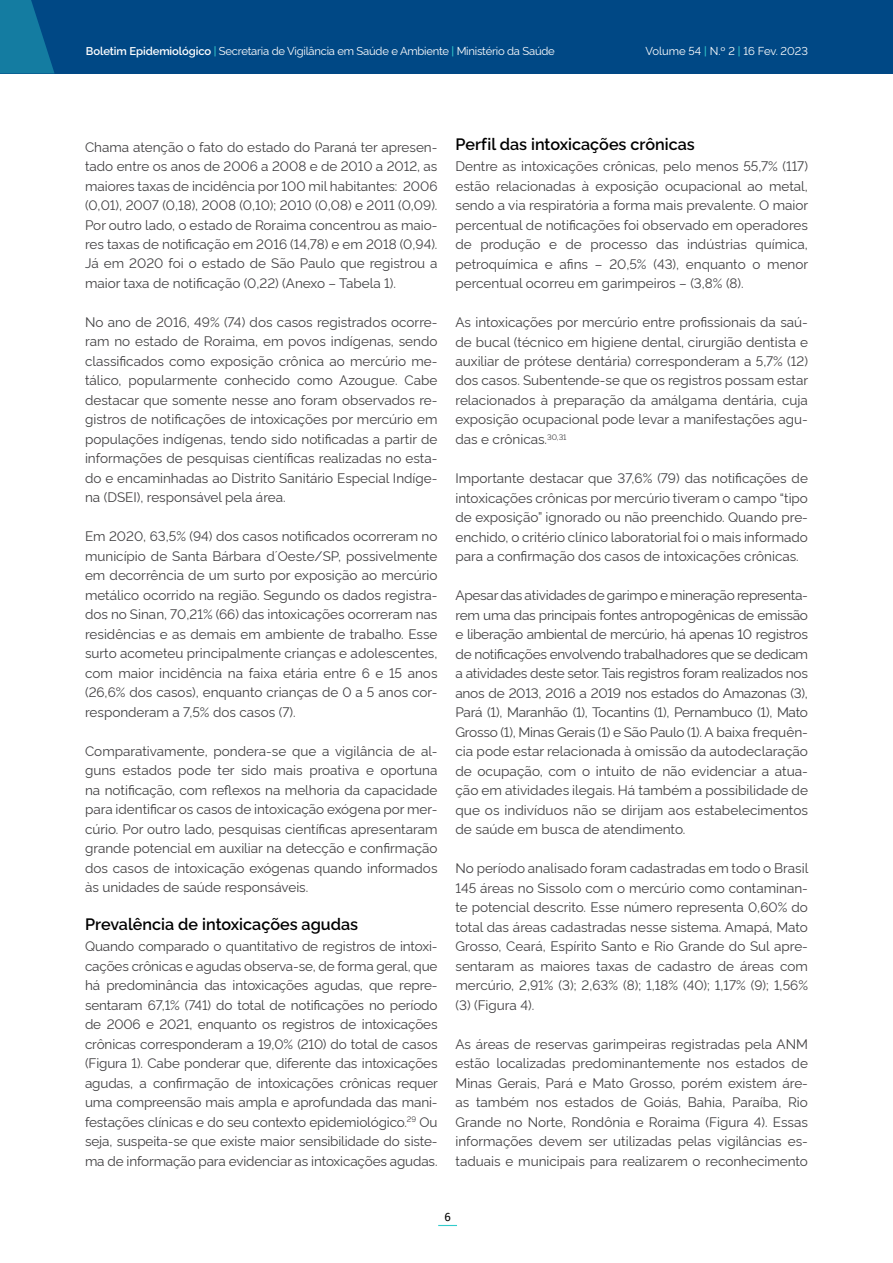
<style>
.page{position:relative;width:893px;height:1263px;background:#fff}
.page>*{position:absolute;margin:0;border:0;box-sizing:border-box;transform-origin:0 0}
.t1{font:600 16.5px "Rawline";color:#000}
.t2{font:13.5px/19.5px "Rawline";color:#414042;text-align:justify}
.t3{font:12px "Fira Sans";color:#000}
.t4{font:11.25px "Rawline";letter-spacing:-.02em;color:#fff}
.t5{font:11.25px "Rawline";color:#fff}
.s1{font-weight:600}
.s2{font-weight:500;color:#3cc}
</style>
<div class="page">
<div style="left:0;top:0;width:893px;height:74px;background:#004885"></div>
<svg style="left:438px;top:1225px;width:19px;height:1px"></svg>
<svg style="left:0;top:0;width:55px;height:74px"></svg>
<p class="t4" style="left:86px;top:42px;width:470px"><span class="s1">Boletim Epidemiológico</span> <span class="s2">|</span> Secretaria de Vigilância em Saúde e Ambiente <span class="s2">|</span> Ministério da Saúde</p>
<p class="t5" style="left:645px;top:43px;width:164px">Volume 54 <span class="s2">|</span> N.º 2 <span class="s2">|</span> 16 Fev. 2023</p>
<p class="t2" style="left:85px;top:136px;width:354px">Chama atenção o fato do estado do Paraná ter apresen&shy;tado entre os anos de 2006 a 2008 e de 2010 a 2012, as maiores taxas de incidência por 100 mil habitantes: 2006 (0,01), 2007 (0,18), 2008 (0,10); 2010 (0,08) e 2011 (0,09).<br>Por outro lado, o estado de Roraima concentrou as maio&shy;res taxas de notificação em 2016 (14,78) e em 2018 (0,94).<br>Já em 2020 foi o estado de São Paulo que registrou a maior taxa de notificação (0,22) (Anexo – Tabela 1).</p>
<p class="t2" style="left:85px;top:311px;width:354px">No ano de 2016, 49% (74) dos casos registrados ocorre&shy;ram no estado de Roraima, em povos indígenas, sendo classificados como exposição crônica ao mercúrio me&shy;tálico, popularmente conhecido como Azougue. Cabe destacar que somente nesse ano foram observados re&shy;gistros de notificações de intoxicações por mercúrio em populações indígenas, tendo sido notificadas a partir de informações de pesquisas científicas realizadas no esta&shy;do e encaminhadas ao Distrito Sanitário Especial Indíge&shy;na (DSEI), responsável pela área.</p>
<p class="t2" style="left:85px;top:525px;width:354px">Em 2020, 63,5% (94) dos casos notificados ocorreram no município de Santa Bárbara d´Oeste/SP, possivelmente em decorrência de um surto por exposição ao mercúrio metálico ocorrido na região. Segundo os dados registra&shy;dos no Sinan, 70,21% (66) das intoxicações ocorreram nas residências e as demais em ambiente de trabalho. Esse surto acometeu principalmente crianças e adolescentes, com maior incidência na faixa etária entre 6 e 15 anos (26,6% dos casos), enquanto crianças de 0 a 5 anos cor&shy;responderam a 7,5% dos casos (7).</p>
<p class="t2" style="left:85px;top:740px;width:354px">Comparativamente, pondera-se que a vigilância de al&shy;guns estados pode ter sido mais proativa e oportuna na notificação, com reflexos na melhoria da capacidade para identificar os casos de intoxicação exógena por mer&shy;cúrio. Por outro lado, pesquisas científicas apresentaram grande potencial em auxiliar na detecção e confirmação dos casos de intoxicação exógenas quando informados às unidades de saúde responsáveis.</p>
<p class="t1" style="left:85px;top:911px;width:275px">Prevalência de intoxicações agudas</p>
<p class="t2" style="left:85px;top:935px;width:354px">Quando comparado o quantitativo de registros de intoxi&shy;cações crônicas e agudas observa-se, de forma geral, que há predominância das intoxicações agudas, que repre&shy;sentaram 67,1% (741) do total de notificações no período de 2006 e 2021, enquanto os registros de intoxicações crônicas corresponderam a 19,0% (210) do total de casos (Figura 1). Cabe ponderar que, diferente das intoxicações agudas, a confirmação de intoxicações crônicas requer uma compreensão mais ampla e aprofundada das mani&shy;festações clínicas e do seu contexto epidemiológico.<sup>29</sup> Ou seja, suspeita-se que existe maior sensibilidade do siste&shy;ma de informação para evidenciar as intoxicações agudas.</p>
<p class="t1" style="left:455px;top:131px;width:241px">Perfil das intoxicações crônicas</p>
<p class="t2" style="left:455px;top:155px;width:354px">Dentre as intoxicações crônicas, pelo menos 55,7% (117) estão relacionadas à exposição ocupacional ao metal, sendo a via respiratória a forma mais prevalente. O maior percentual de notificações foi observado em operadores de produção e de processo das indústrias química, petroquímica e afins – 20,5% (43), enquanto o menor percentual ocorreu em garimpeiros – (3,8% (8).</p>
<p class="t2" style="left:455px;top:311px;width:354px">As intoxicações por mercúrio entre profissionais da saú&shy;de bucal (técnico em higiene dental, cirurgião dentista e auxiliar de prótese dentária) corresponderam a 5,7% (12) dos casos. Subentende-se que os registros possam estar relacionados à preparação da amálgama dentária, cuja exposição ocupacional pode levar a manifestações agu&shy;das e crônicas.<sup>30,31</sup></p>
<p class="t2" style="left:455px;top:467px;width:354px">Importante destacar que 37,6% (79) das notificações de intoxicações crônicas por mercúrio tiveram o campo “tipo de exposição” ignorado ou não preenchido. Quando pre&shy;enchido, o critério clínico laboratorial foi o mais informado para a confirmação dos casos de intoxicações crônicas.</p>
<p class="t2" style="left:455px;top:584px;width:354px">Apesar das atividades de garimpo e mineração representa&shy;rem uma das principais fontes antropogênicas de emissão e liberação ambiental de mercúrio, há apenas 10 registros de notificações envolvendo trabalhadores que se dedicam a atividades deste setor. Tais registros foram realizados nos anos de 2013, 2016 a 2019 nos estados do Amazonas (3), Pará (1), Maranhão (1), Tocantins (1), Pernambuco (1), Mato Grosso (1), Minas Gerais (1) e São Paulo (1). A baixa frequên&shy;cia pode estar relacionada à omissão da autodeclaração de ocupação, com o intuito de não evidenciar a atua&shy;ção em atividades ilegais. Há também a possibilidade de que os indivíduos não se dirijam aos estabelecimentos de saúde em busca de atendimento.</p>
<p class="t2" style="left:455px;top:857px;width:354px">No período analisado foram cadastradas em todo o Brasil 145 áreas no Sissolo com o mercúrio como contaminan&shy;te potencial descrito. Esse número representa 0,60% do total das áreas cadastradas nesse sistema. Amapá, Mato Grosso, Ceará, Espírito Santo e Rio Grande do Sul apre&shy;sentaram as maiores taxas de cadastro de áreas com mercúrio, 2,91% (3); 2,63% (8); 1,18% (40); 1,17% (9); 1,56% (3) (Figura 4).</p>
<p class="t2" style="left:455px;top:1033px;width:354px">As áreas de reservas garimpeiras registradas pela ANM estão localizadas predominantemente nos estados de Minas Gerais, Pará e Mato Grosso, porém existem áre&shy;as também nos estados de Goiás, Bahia, Paraíba, Rio Grande no Norte, Rondônia e Roraima (Figura 4). Essas informações devem ser utilizadas pelas vigilâncias es&shy;taduais e municipais para realizarem o reconhecimento</p>
<p class="t3" style="left:444px;top:1207px;width:8px">6</p>
</div>
